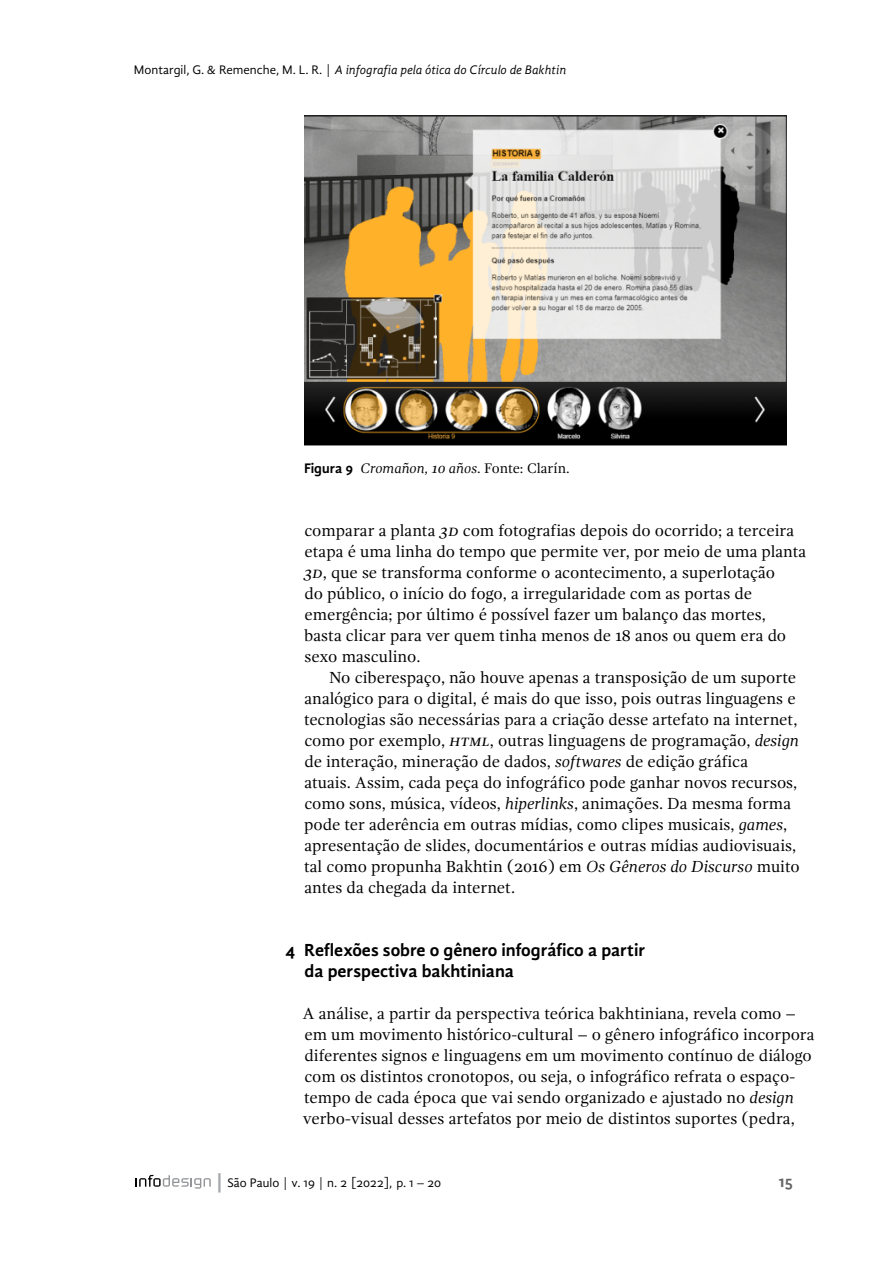
<style>
.page{position:relative;width:893px;height:1263px;background:#fff}
.page>*{position:absolute;margin:0;border:0;box-sizing:border-box;transform-origin:0 0}
.t1{font:700 18px/21px "Gandhi Sans";color:#000}
.t2{font:16.5px/21px "Gandhi Serif";color:#000}
.t3{font:700 16.5px "Gandhi Sans";color:#636466}
.t4{font:italic 14.25px "Gandhi Serif";color:#000}
.t5{font:italic 12.75px "Gandhi Sans";color:#000}
.t6{font:12.75px "Gandhi Sans";color:#000}
.s1{font-family:"Gandhi Sans Regular 2";font-style:normal}
.s2{font-family:"Gandhi Sans";font-weight:700;font-style:normal}
.s3{font-style:normal}
.s4{font-style:italic}
.s5{font-size:19.2px;color:#a7a9ac}
</style>
<div class="page">
<svg style="left:136px;top:1175px;width:75px;height:13px"></svg>
<img style="left:304px;top:116px;width:482px;height:329px">
<p class="t5" style="left:134px;top:62px;width:434px"><span class="s1">Montargil, G. &amp; Remenche, M. L. R. |</span> A infografia pela ótica do Círculo de Bakhtin</p>
<p class="t4" style="left:304px;top:460px;width:267px"><span class="s2">Figura 9</span> Cromañon, 10 años<span class="s3">. Fonte: Clarín.</span></p>
<p class="t2" style="left:304px;top:520px;width:504px">comparar a planta <span class="s4">3D</span> com fotografias depois do ocorrido; a terceira etapa é uma linha do tempo que permite ver, por meio de uma planta <span class="s4">3D</span>, que se transforma conforme o acontecimento, a superlotação<br>do público, o início do fogo, a irregularidade com as portas de emergência; por último é possível fazer um balanço das mortes, basta clicar para ver quem tinha menos de 18 anos ou quem era do sexo masculino.</p>
<p class="t2" style="left:304px;top:667px;width:497px;text-indent:25px">No ciberespaço, não houve apenas a transposição de um suporte analógico para o digital, é mais do que isso, pois outras linguagens e tecnologias são necessárias para a criação desse artefato na internet, como por exemplo, <span class="s4">HTML</span>, outras linguagens de programação, <span class="s4">design </span>de interação, mineração de dados, <span class="s4">softwares</span> de edição gráfica<br>atuais. Assim, cada peça do infográfico pode ganhar novos recursos, como sons, música, vídeos, <span class="s4">hiperlinks</span>, animações. Da mesma forma pode ter aderência em outras mídias, como clipes musicais, <span class="s4">games</span>, apresentação de slides, documentários e outras mídias audiovisuais, tal como propunha Bakhtin (2016) em <span class="s4">Os Gêneros do Discurso</span> muito antes da chegada da internet.</p>
<p class="t1" style="left:305px;top:939px;width:342px;text-indent:-19px">4 Reflexões sobre o gênero infográfico a partir da perspectiva bakhtiniana</p>
<p class="t2" style="left:302px;top:1003px;width:514px">A análise, a partir da perspectiva teórica bakhtiniana, revela como – em um movimento histórico-cultural – o gênero infográfico incorpora diferentes signos e linguagens em um movimento contínuo de diálogo com os distintos cronotopos, ou seja, o infográfico refrata o espaço&shy;tempo de cada época que vai sendo organizado e ajustado no <span class="s4">design </span>verbo-visual desses artefatos por meio de distintos suportes (pedra,</p>
<p class="t6" style="left:214px;top:1175px;width:229px"><span class="s5">|</span>São Paulo | v. 19 | n. 2 [2022], p. 1 – 20</p>
<p class="t3" style="left:779px;top:1171px;width:16px">15</p>
</div>
